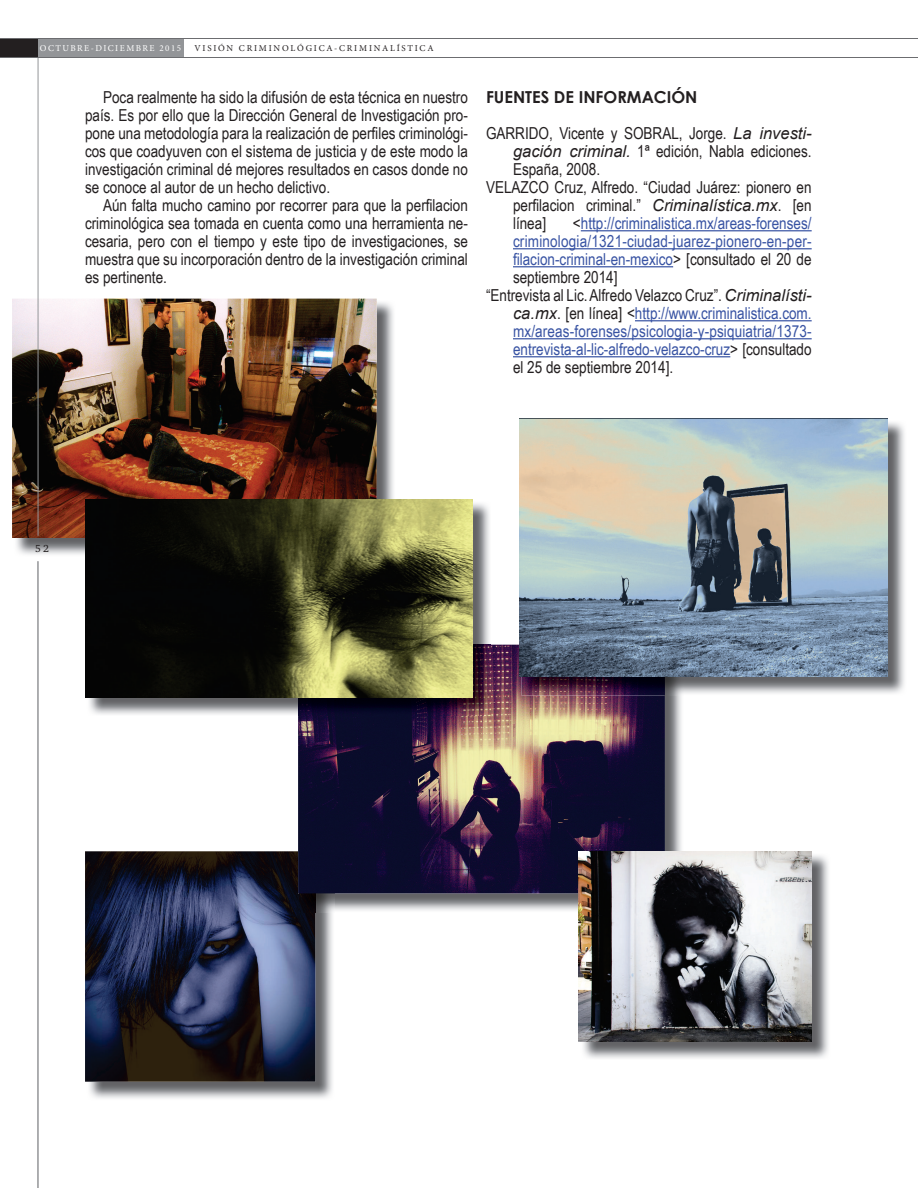
<style>
.page{position:relative;width:918px;height:1188px;background:#fff}
.page>*{position:absolute;margin:0;border:0;box-sizing:border-box;transform-origin:0 0}
.t1{font:16.5px/18px "Arial Narrow";color:#231f20;text-align:justify}
.t2{font:16.5px "Arial Narrow";color:#3853a3}
.t3{font:700 16.5px "Century Gothic";color:#231f20}
.t4{font:10.5px "Charter ITC Std";color:#231f20}
.t5{font:9px "Minion Pro";letter-spacing:.2em;color:#231f20}
.t6{font:9px "Minion Pro";letter-spacing:.16em;color:#fff}
.s1{font-family:"Arial";font-style:italic}
.s2{color:#231f20}
.s3{font-family:"Arial";font-style:italic;color:#231f20}
</style>
<div class="page">
<img style="left:89px;top:912px;width:244px;height:187px">
<img style="left:85px;top:851px;width:230px;height:231px">
<img style="left:16px;top:302px;width:378px;height:253px">
<img style="left:12px;top:299px;width:365px;height:239px">
<img style="left:334px;top:695px;width:348px;height:217px">
<img style="left:300px;top:893px;width:34px;height:19px">
<img style="left:298px;top:645px;width:367px;height:248px">
<img style="left:684px;top:422px;width:221px;height:272px">
<img style="left:521px;top:677px;width:163px;height:18px">
<img style="left:520px;top:418px;width:368px;height:259px">
<img style="left:580px;top:855px;width:249px;height:204px">
<img style="left:579px;top:851px;width:233px;height:190px">
<img style="left:87px;top:501px;width:404px;height:214px">
<img style="left:298px;top:645px;width:193px;height:71px">
<img style="left:85px;top:499px;width:387px;height:198px">
<div style="left:0;top:39px;width:38px;height:18px;background:#231f20"></div>
<div style="left:38px;top:39px;width:145px;height:18px;background:#939598"></div>
<hr style="left:38px;top:58px;width:1px;height:478px;background:#939598">
<hr style="left:0;top:57px;width:918px;height:1px;background:#6c6d70">
<hr style="left:0;top:38px;width:918px;height:1px;background:#6c6d70">
<hr style="left:38px;top:561px;width:1px;height:627px;background:#939598">
<hr style="left:581px;top:230px;width:231px;height:1px;background:#3853a3">
<hr style="left:513px;top:248px;width:299px;height:1px;background:#3853a3">
<hr style="left:513px;top:266px;width:160px;height:1px;background:#3853a3">
<hr style="left:635px;top:320px;width:177px;height:1px;background:#3853a3">
<hr style="left:513px;top:338px;width:299px;height:1px;background:#3853a3">
<hr style="left:513px;top:356px;width:217px;height:1px;background:#3853a3">
<p class="t6" style="left:40px;top:42px;width:143px">OCTUBRE-DICIEMBRE 2015</p>
<p class="t5" style="left:194px;top:42px;width:241px">VISIÓN CRIMINOLÓGICA-CRIMINALÍSTICA</p>
<p class="t1" style="left:85px;top:88px;width:384px;text-indent:18px">Poca realmente ha sido la difusión de esta técnica en nuestro país. Es por ello que la Dirección General de Investigación pro&shy;pone una metodología para la realización de perfiles criminológi&shy;cos que coadyuven con el sistema de justicia y de este modo la investigación criminal dé mejores resultados en casos donde no se conoce al autor de un hecho delictivo.</p>
<p class="t1" style="left:85px;top:196px;width:384px;text-indent:18px">Aún falta mucho camino por recorrer para que la perfilacion criminológica sea tomada en cuenta como una herramienta ne&shy;cesaria, pero con el tiempo y este tipo de investigaciones, se muestra que su incorporación dentro de la investigación criminal es pertinente.</p>
<p class="t3" style="left:486px;top:85px;width:213px">FUENTES DE INFORMACIÓN</p>
<p class="t1" style="left:486px;top:124px;width:327px">GARRIDO, Vicente y SOBRAL, Jorge. <span class="s1">La investi-</span></p>
<p class="t1" style="left:513px;top:142px;width:300px"><span class="s1">gación criminal.</span> 1ª edición, Nabla ediciones.</p>
<p class="t1" style="left:513px;top:160px;width:89px">España, 2008.</p>
<p class="t1" style="left:486px;top:178px;width:327px">VELAZCO Cruz, Alfredo. “Ciudad Juárez: pionero en</p>
<p class="t1" style="left:513px;top:196px;width:300px">perfilacion criminal.” <span class="s1">Criminalística.mx</span>. [en</p>
<p class="t1" style="left:513px;top:214px;width:35px">línea]</p>
<p class="t2" style="left:573px;top:211px;width:240px"><span class="s2">&lt;</span>http://criminalistica.mx/areas-forenses/</p>
<p class="t2" style="left:513px;top:229px;width:300px">criminologia/1321-ciudad-juarez-pionero-en-per-</p>
<p class="t2" style="left:513px;top:247px;width:300px">filacion-criminal-en-mexico<span class="s2">&gt; [consultado el 20 de</span></p>
<p class="t1" style="left:513px;top:268px;width:106px">septiembre 2014]</p>
<p class="t1" style="left:486px;top:286px;width:327px">“Entrevista al Lic. Alfredo Velazco Cruz”. <span class="s1">Criminalísti-</span></p>
<p class="t2" style="left:513px;top:301px;width:300px"><span class="s3">ca.mx</span><span class="s2">. [en línea] &lt;</span>http://www.criminalistica.com.</p>
<p class="t2" style="left:513px;top:319px;width:300px">mx/areas-forenses/psicologia-y-psiquiatria/1373-</p>
<p class="t2" style="left:513px;top:337px;width:300px">entrevista-al-lic-alfredo-velazco-cruz<span class="s2">&gt; [consultado</span></p>
<p class="t1" style="left:513px;top:358px;width:162px">el 25 de septiembre 2014].</p>
<p class="t4" style="left:35px;top:542px;width:15px">52</p>
</div>
